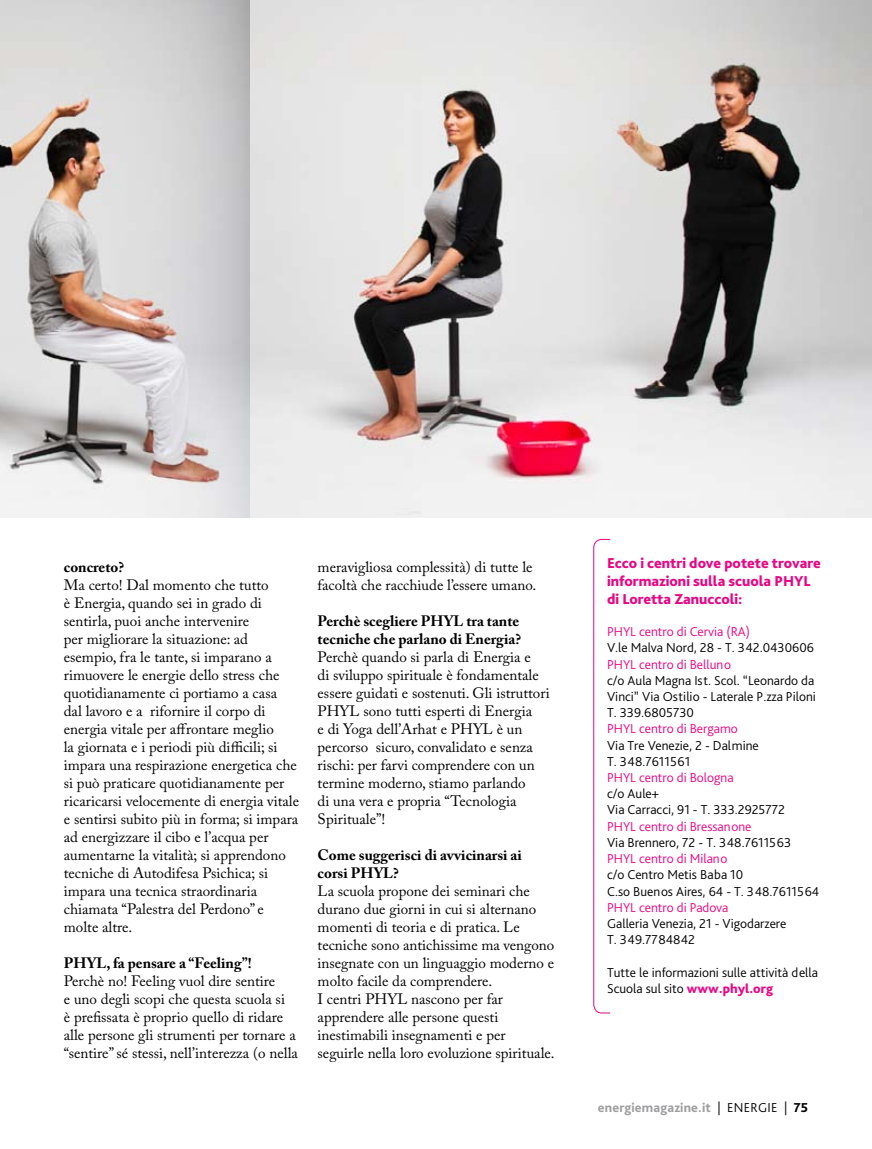
<style>
.page{position:relative;width:872px;height:1149px;background:#fff}
.page>*{position:absolute;margin:0;border:0;box-sizing:border-box;transform-origin:0 0}
.t1{font:15px/18px "Adobe Caslon Pro";color:#000}
.t2{font:700 15px/18px "Adobe Caslon Pro";color:#000}
.t3{font:800 15px/18px "Bliss Pro";color:#e70784}
.t4{font:300 13.5px/16.2px "Bliss Pro";color:#000}
.t5{font:300 13.5px "Bliss Pro";color:#e70784}
.t6{font:800 13.5px "Bliss Pro";letter-spacing:.01em;color:#9f9fa1}
.s1{font-weight:800;color:#e70784}
.s2{font-weight:300;color:#000}
.s3{color:#000}
</style>
<div class="page">
<img style="left:0;top:1px;width:251px;height:516px">
<img style="left:251px;top:1px;width:621px;height:516px">
<svg style="left:593px;top:538px;width:18px;height:475px"></svg>
<p class="t2" style="left:64px;top:557px;width:62px">concreto?</p>
<p class="t1" style="left:64px;top:575px;width:237px">Ma certo! Dal momento che tutto<br>è Energia, quando sei in grado di sentirla, puoi anche intervenire<br>per migliorare la situazione: ad esempio, fra le tante, si imparano a rimuovere le energie dello stress che quotidianamente ci portiamo a casa<br>dal lavoro e a rifornire il corpo di energia vitale per affrontare meglio<br>la giornata e i periodi più difficili; si impara una respirazione energetica che si può praticare quotidianamente per ricaricarsi velocemente di energia vitale e sentirsi subito più in forma; si impara ad energizzare il cibo e l’acqua per aumentarne la vitalità; si apprendono tecniche di Autodifesa Psichica; si impara una tecnica straordinaria chiamata “Palestra del Perdono” e molte altre.</p>
<p class="t2" style="left:64px;top:953px;width:189px">PHYL, fa pensare a “Feeling”!</p>
<p class="t1" style="left:64px;top:971px;width:236px">Perchè no! Feeling vuol dire sentire<br>e uno degli scopi che questa scuola si<br>è prefissata è proprio quello di ridare alle persone gli strumenti per tornare a “sentire” sé stessi, nell’interezza (o nella</p>
<p class="t1" style="left:317px;top:557px;width:220px">meravigliosa complessità) di tutte le facoltà che racchiude l’essere umano.</p>
<p class="t2" style="left:317px;top:611px;width:205px">Perchè scegliere PHYL tra tante tecniche che parlano di Energia?</p>
<p class="t1" style="left:317px;top:647px;width:234px">Perchè quando si parla di Energia e<br>di sviluppo spirituale è fondamentale essere guidati e sostenuti. Gli istruttori PHYL sono tutti esperti di Energia<br>e di Yoga dell’Arhat e PHYL è un percorso sicuro, convalidato e senza rischi: per farvi comprendere con un termine moderno, stiamo parlando<br>di una vera e propria “Tecnologia Spirituale”!</p>
<p class="t2" style="left:317px;top:845px;width:206px">Come suggerisci di avvicinarsi ai corsi PHYL?</p>
<p class="t1" style="left:317px;top:881px;width:238px">La scuola propone dei seminari che durano due giorni in cui si alternano momenti di teoria e di pratica. Le tecniche sono antichissime ma vengono insegnate con un linguaggio moderno e molto facile da comprendere.<br>I centri PHYL nascono per far apprendere alle persone questi inestimabili insegnamenti e per seguirle nella loro evoluzione spirituale.</p>
<p class="t3" style="left:607px;top:553px;width:215px">Ecco i centri dove potete trovare informazioni sulla scuola PHYL di Loretta Zanuccoli:</p>
<p class="t5" style="left:607px;top:623px;width:144px">PHYL centro di Cervia (RA)</p>
<p class="t4" style="left:607px;top:639px;width:208px">V.le Malva Nord, 28 - T. 342.0430606</p>
<p class="t5" style="left:607px;top:655px;width:125px">PHYL centro di Belluno</p>
<p class="t4" style="left:607px;top:671px;width:210px;text-align:justify">c/o Aula Magna Ist. Scol. “Leonardo da Vinci” Via Ostilio - Laterale P.zza Piloni T. 339.6805730</p>
<p class="t5" style="left:607px;top:720px;width:132px">PHYL centro di Bergamo</p>
<p class="t4" style="left:607px;top:736px;width:153px">Via Tre Venezie, 2 - Dalmine<br>T. 348.7611561</p>
<p class="t5" style="left:607px;top:769px;width:128px">PHYL centro di Bologna</p>
<p class="t4" style="left:607px;top:785px;width:179px">c/o Aule+<br>Via Carracci, 91 - T. 333.2925772</p>
<p class="t5" style="left:607px;top:817px;width:146px">PHYL centro di Bressanone</p>
<p class="t4" style="left:607px;top:833px;width:185px">Via Brennero, 72 - T. 348.7611563</p>
<p class="t5" style="left:607px;top:850px;width:122px">PHYL centro di Milano</p>
<p class="t4" style="left:607px;top:866px;width:214px">c/o Centro Metis Baba 10<br>C.so Buenos Aires, 64 - T. 348.7611564</p>
<p class="t5" style="left:607px;top:898px;width:123px">PHYL centro di Padova</p>
<p class="t4" style="left:607px;top:914px;width:181px">Galleria Venezia, 21 - Vigodarzere<br>T. 349.7784842</p>
<p class="t4" style="left:607px;top:963px;width:212px">Tutte le informazioni sulle attività della<br>Scuola sul sito <span class="s1">www.phyl.org</span></p>
<p class="t6" style="left:598px;top:1098px;width:212px">energiemagazine.it <span class="s2">| ENERGIE |</span> <span class="s3">75</span></p>
</div>
